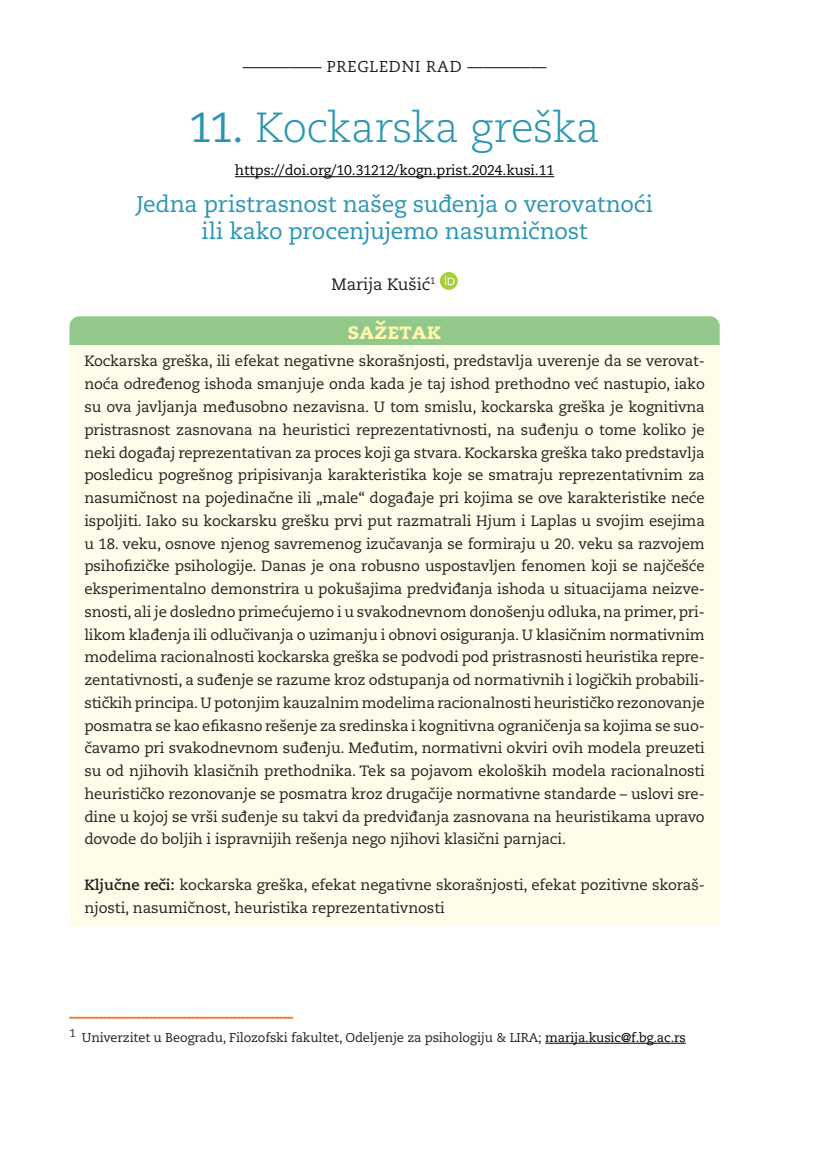
<style>
.page{position:relative;width:819px;height:1166px;background:#fff}
.page>*{position:absolute;margin:0;border:0;box-sizing:border-box;transform-origin:0 0}
.Naslov_poglavlja{font:300 42px "Caecilia LT Pro 45";letter-spacing:-.015em;color:#2995b1}
.podnaslov_poglavlja{font:22.75px/26.2px "Caecilia LT Pro 55 Roman";letter-spacing:-.01em;color:#2995b1;text-align:center}
.Sažetak_Abstract_naslov{font:800 22.75px "Caecilia LT Pro 85";letter-spacing:.01em;color:#fff8ae}
.autor{font:16.45px "Caecilia LT Pro 55 Roman";letter-spacing:-.005em;color:#231f20}
.t1{font:15.75px "Caecilia LT Pro 55 Roman";letter-spacing:.05em;color:#231f20}
.Sažetak_Abstract_body0{font:14.88px/22.8px "Caecilia LT Pro 55 Roman";letter-spacing:-.01em;color:#231f20;text-align:justify}
.Sažetak_Abstract_body0_dole{font:14.88px/22.8px "Caecilia LT Pro 55 Roman";letter-spacing:-.005em;color:#231f20}
.DOI__početak_poglavlja{font:14px "Caecilia LT Pro 55 Roman";letter-spacing:-.005em;color:#000}
.Fusnota{font:12.78px "Caecilia LT Pro 55 Roman";letter-spacing:-.01em;color:#231f20}
.s1{font-family:"Caecilia LT Pro 55 Roman";font-weight:400}
.s2{font-family:"Caecilia LT Pro 75";font-weight:700}
.s3{color:#000}
</style>
<div class="page">
<div style="left:69px;top:316px;width:650px;height:29px;background:#92c889"></div>
<div style="left:69px;top:345px;width:650px;height:508px;background:#fffde9"></div>
<div style="left:69px;top:846px;width:650px;height:29px;background:#fffde9"></div>
<div style="left:69px;top:868px;width:650px;height:58px;background:#fffde9"></div>
<img style="left:440px;top:272px;width:17px;height:18px;border-radius:9px">
<svg style="left:69px;top:1017px;width:224px;height:1px"></svg>
<hr style="left:545px;top:1043px;width:140px;height:1px;background:#000">
<hr style="left:235px;top:176px;width:319px;height:1px;background:#000">
<p class="t1" style="left:243px;top:56px;width:305px">————— PREGLEDNI RAD —————</p>
<p class="Naslov_poglavlja" style="left:189px;top:100px;width:413px"><span class="s1">11.</span> Kockarska greška</p>
<p class="DOI__početak_poglavlja" style="left:235px;top:161px;width:321px">https://doi.org/10.31212/kogn.prist.2024.kusi.11</p>
<p class="podnaslov_poglavlja" style="left:136px;top:191px;width:518px">Jedna pristrasnost našeg suđenja o verovatnoći ili kako procenjujemo nasumičnost</p>
<p class="autor" style="left:331px;top:273px;width:105px">Marija Kušić<sup>1</sup></p>
<p class="Sažetak_Abstract_naslov" style="left:348px;top:315px;width:95px">sažetak</p>
<p class="Sažetak_Abstract_body0" style="left:84px;top:350px;width:622px">Kockarska greška, ili efekat negativne skorašnjosti, predstavlja uverenje da se verovat&shy;noća određenog ishoda smanjuje onda kada je taj ishod prethodno već nastupio, iako su ova javljanja međusobno nezavisna. U tom smislu, kockarska greška je kognitivna pristrasnost zasnovana na heuristici reprezentativnosti, na suđenju o tome koliko je neki događaj reprezentativan za proces koji ga stvara. Kockarska greška tako predstavlja posledicu pogrešnog pripisivanja karakteristika koje se smatraju reprezentativnim za nasumičnost na pojedinačne ili „male“ događaje pri kojima se ove karakteristike neće ispoljiti. Iako su kockarsku grešku prvi put razmatrali Hjum i Laplas u svojim esejima u 18. veku, osnove njenog savremenog izučavanja se formiraju u 20. veku sa razvojem psihofizičke psihologije. Danas je ona robusno uspostavljen fenomen koji se najčešće eksperimentalno demonstrira u pokušajima predviđanja ishoda u situacijama neizve&shy;snosti, ali je dosledno primećujemo i u svakodnevnom donošenju odluka, na primer, pri&shy;likom klađenja ili odlučivanja o uzimanju i obnovi osiguranja. U klasičnim normativnim modelima racionalnosti kockarska greška se podvodi pod pristrasnosti heuristika repre&shy;zentativnosti, a suđenje se razume kroz odstupanja od normativnih i logičkih probabili&shy;stičkih principa. U potonjim kauzalnim modelima racionalnosti heurističko rezonovanje posmatra se kao efikasno rešenje za sredinska i kognitivna ograničenja sa kojima se suo&shy;čavamo pri svakodnevnom suđenju. Međutim, normativni okviri ovih modela preuzeti su od njihovih klasičnih prethodnika. Tek sa pojavom ekoloških modela racionalnosti heurističko rezonovanje se posmatra kroz drugačije normativne standarde – uslovi sre&shy;dine u kojoj se vrši suđenje su takvi da predviđanja zasnovana na heuristikama upravo dovode do boljih i ispravnijih rešenja nego njihovi klasični parnjaci.</p>
<p class="Sažetak_Abstract_body0_dole" style="left:84px;top:873px;width:622px"><span class="s2">Ključne reči:</span> kockarska greška, efekat negativne skorašnjosti, efekat pozitivne skoraš&shy;njosti, nasumičnost, heuristika reprezentativnosti</p>
<p class="Fusnota" style="left:69px;top:1029px;width:617px"><sup>1</sup> Univerzitet u Beogradu, Filozofski fakultet, Odeljenje za psihologiju &amp; LIRA; <span class="s3">marija.kusic@f.bg.ac.rs</span></p>
</div>
